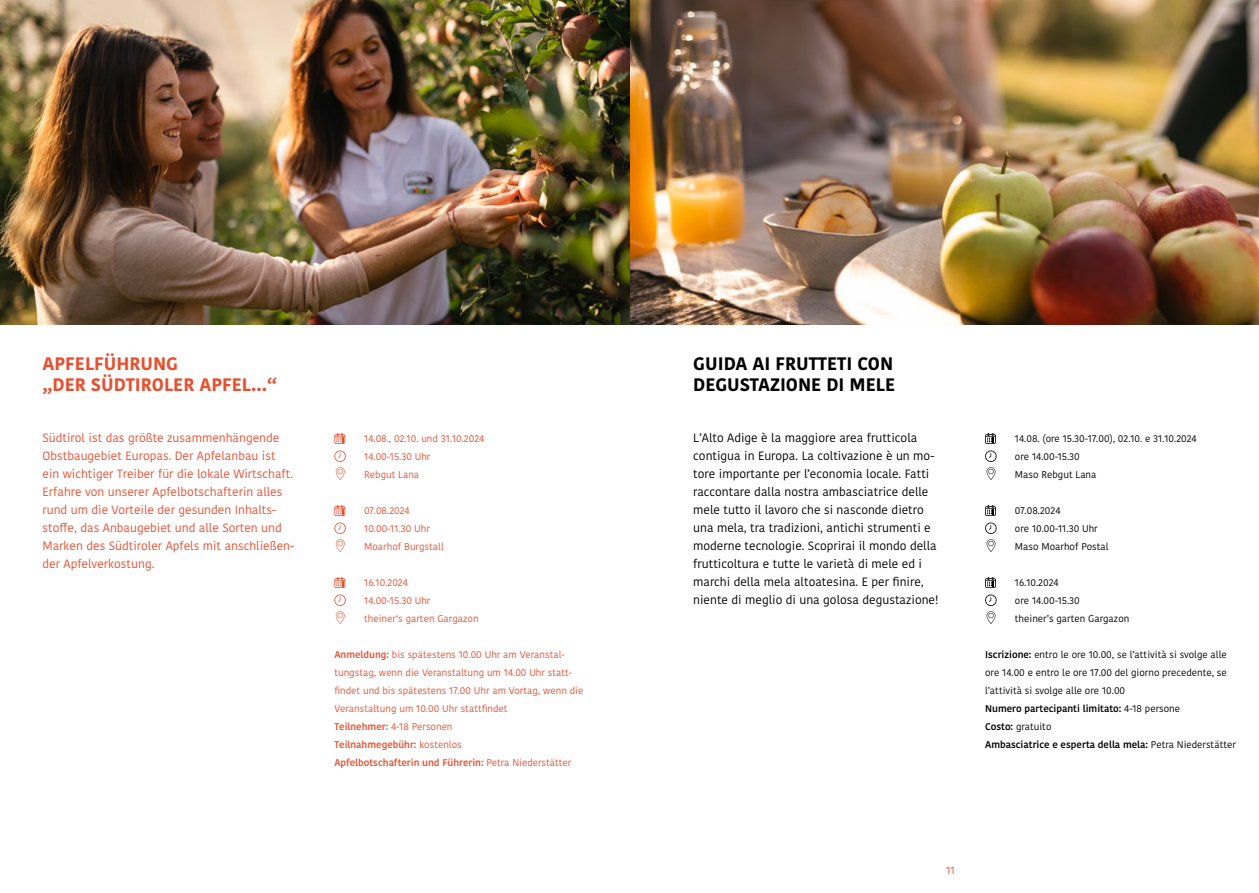
<style>
.page{position:relative;width:1259px;height:893px;background:#fff}
.page>*{position:absolute;margin:0;border:0;box-sizing:border-box;transform-origin:0 0}
.t1{font:700 18px/21.6px "Kohinoor Devanagari";color:#000}
.t2{font:700 18px/21.6px "Kohinoor Devanagari";color:#e84f2f}
.t3{font:12px/18px "Kohinoor Devanagari";color:#000}
.t4{font:12px/18px "Kohinoor Devanagari";color:#e84f2f}
.t5{font:10.5px "Kohinoor Devanagari";color:#e84f2f}
.t6{font:9.75px/18px "Kohinoor Devanagari";color:#e84f2f}
.t7{font:9.75px/18px "Kohinoor Devanagari";color:#000}
.s1{font-weight:600}
</style>
<div class="page">
<svg style="left:985px;top:433px;width:11px;height:11px"></svg>
<svg style="left:985px;top:450px;width:11px;height:30px"></svg>
<svg style="left:985px;top:505px;width:11px;height:11px"></svg>
<svg style="left:985px;top:522px;width:11px;height:30px"></svg>
<svg style="left:985px;top:577px;width:11px;height:11px"></svg>
<svg style="left:985px;top:594px;width:11px;height:30px"></svg>
<img style="left:629px;top:0;width:630px;height:325px">
<svg style="left:334px;top:433px;width:11px;height:11px"></svg>
<svg style="left:334px;top:450px;width:12px;height:30px"></svg>
<svg style="left:334px;top:505px;width:11px;height:11px"></svg>
<svg style="left:334px;top:522px;width:12px;height:30px"></svg>
<svg style="left:334px;top:577px;width:11px;height:11px"></svg>
<svg style="left:334px;top:594px;width:12px;height:30px"></svg>
<img style="left:0;top:0;width:629px;height:325px">
<h1 class="t2" style="left:43px;top:352px;width:236px">APFELFÜHRUNG<br>„DER SÜDTIROLER APFEL...“</h1>
<p class="t4" style="left:43px;top:429px;width:253px">Südtirol ist das größte zusammenhängende Obstbaugebiet Europas. Der Apfelanbau ist ein wichtiger Treiber für die lokale Wirtschaft.<br>Erfahre von unserer Apfelbotschafterin alles rund um die Vorteile der gesunden Inhalts&shy;stoffe, das Anbaugebiet und alle Sorten und Marken des Südtiroler Apfels mit anschließen&shy;der Apfelverkostung.</p>
<p class="t6" style="left:364px;top:429px;width:122px">14.08., 02.10. und 31.10.2024<br>14.00-15.30 Uhr<br>Rebgut Lana</p>
<p class="t6" style="left:364px;top:501px;width:81px">07.08.2024<br>10.00-11.30 Uhr<br>Moarhof Burgstall</p>
<p class="t6" style="left:364px;top:573px;width:116px">16.10.2024<br>14.00-15.30 Uhr<br>theiner‘s garten Gargazon</p>
<p class="t6" style="left:334px;top:645px;width:250px"><span class="s1">Anmeldung:</span> bis spätestens 10.00 Uhr am Veranstal&shy;tungstag, wenn die Veranstaltung um 14.00 Uhr statt&shy;findet und bis spätestens 17.00 Uhr am Vortag, wenn die Veranstaltung um 10.00 Uhr stattfindet<br><span class="s1">Teilnehmer:</span> 4-18 Personen<br><span class="s1">Teilnahmegebühr:</span> kostenlos<br><span class="s1">Apfelbotschafterin und Führerin:</span> Petra Niederstätter</p>
<h1 class="t1" style="left:693px;top:352px;width:203px">GUIDA AI FRUTTETI CON<br>DEGUSTAZIONE DI MELE</h1>
<p class="t3" style="left:693px;top:429px;width:247px">L’Alto Adige è la maggiore area frutticola contigua in Europa. La coltivazione è un mo&shy;tore importante per l’economia locale. Fatti raccontare dalla nostra ambasciatrice delle mele tutto il lavoro che si nasconde dietro una mela, tra tradizioni, antichi strumenti e moderne tecnologie. Scoprirai il mondo della frutticoltura e tutte le varietà di mele ed i marchi della mela altoatesina. E per finire, niente di meglio di una golosa degustazione!</p>
<p class="t7" style="left:1015px;top:429px;width:183px">14.08. (ore 15.30-17.00), 02.10. e 31.10.2024 ore 14.00-15.30<br>Maso Rebgut Lana</p>
<p class="t7" style="left:1015px;top:501px;width:95px">07.08.2024<br>ore 10.00-11.30 Uhr<br>Maso Moarhof Postal</p>
<p class="t7" style="left:1015px;top:573px;width:116px">16.10.2024<br>ore 14.00-15.30<br>theiner’s garten Gargazon</p>
<p class="t7" style="left:985px;top:645px;width:252px"><span class="s1">Iscrizione:</span> entro le ore 10.00, se l’attività si svolge alle ore 14.00 e entro le ore 17.00 del giorno precedente, se l’attività si svolge alle ore 10.00<br><span class="s1">Numero partecipanti limitato:</span> 4-18 persone<br><span class="s1">Costo:</span> gratuito<br><span class="s1">Ambasciatrice e esperta della mela:</span> Petra Niederstätter</p>
<p class="t5" style="left:946px;top:864px;width:11px">11</p>
</div>
